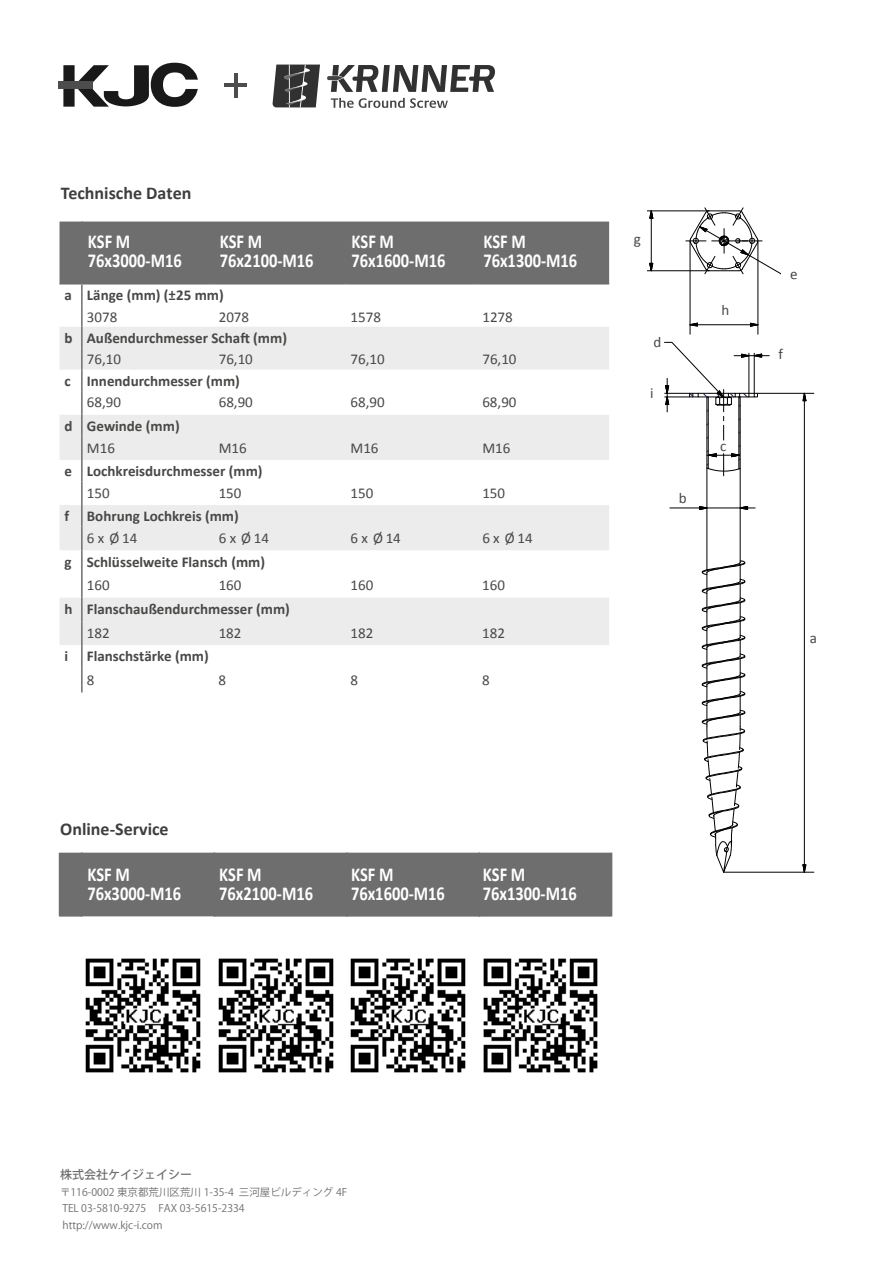
<style>
.page{position:relative;width:893px;height:1263px;background:#fff}
.page>*{position:absolute;margin:0;border:0;box-sizing:border-box;transform-origin:0 0}
.t1{font:700 19.8px/19.2px "Calibri";color:#fff;scale:.83 1}
.t2{font:700 18px "Calibri";color:#3f3e3e}
.t3{font:700 15px "Calibri";color:#484847}
.t4{font:15px "Calibri";color:#484847}
.t5{font:500 12px "Koz Go Pro";color:#6f6e6d}
.t6{font:10.5px/16.5px "Koz Go Pro";color:#6f6e6d}
</style>
<div class="page">
<img style="left:483px;top:958px;width:115px;height:115px">
<img style="left:218px;top:958px;width:116px;height:115px">
<img style="left:350px;top:958px;width:116px;height:115px">
<svg style="left:60px;top:327px;width:549px;height:318px;fill:#ececec"></svg>
<div style="left:60px;top:222px;width:549px;height:62px;background:#6e6e6e"></div>
<hr style="left:82px;top:283px;width:132px;height:1px;background:#6e6e6e">
<hr style="left:214px;top:283px;width:131px;height:1px;background:#6e6e6e">
<hr style="left:345px;top:283px;width:132px;height:1px;background:#6e6e6e">
<hr style="left:477px;top:283px;width:132px;height:1px;background:#6e6e6e">
<hr style="left:81px;top:284px;width:2px;height:21px;background:#6e6e6e">
<hr style="left:81px;top:305px;width:2px;height:22px;background:#6e6e6e">
<hr style="left:81px;top:327px;width:2px;height:21px;background:#6e6e6e">
<hr style="left:81px;top:348px;width:2px;height:22px;background:#6e6e6e">
<hr style="left:81px;top:370px;width:2px;height:21px;background:#6e6e6e">
<hr style="left:81px;top:391px;width:2px;height:24px;background:#6e6e6e">
<hr style="left:81px;top:415px;width:2px;height:21px;background:#6e6e6e">
<hr style="left:81px;top:436px;width:2px;height:24px;background:#6e6e6e">
<hr style="left:81px;top:460px;width:2px;height:21px;background:#6e6e6e">
<hr style="left:81px;top:481px;width:2px;height:24px;background:#6e6e6e">
<hr style="left:81px;top:505px;width:2px;height:21px;background:#6e6e6e">
<hr style="left:81px;top:526px;width:2px;height:24px;background:#6e6e6e">
<hr style="left:81px;top:550px;width:2px;height:24px;background:#6e6e6e">
<hr style="left:81px;top:574px;width:2px;height:24px;background:#6e6e6e">
<hr style="left:81px;top:598px;width:2px;height:23px;background:#6e6e6e">
<hr style="left:81px;top:621px;width:2px;height:24px;background:#6e6e6e">
<hr style="left:81px;top:645px;width:2px;height:24px;background:#6e6e6e">
<hr style="left:81px;top:669px;width:2px;height:23px;background:#6e6e6e">
<hr style="left:706px;top:468px;width:1px;height:102px;background:#000">
<hr style="left:740px;top:469px;width:1px;height:94px;background:#000">
<svg style="left:701px;top:560px;width:45px;height:313px"></svg>
<svg style="left:803px;top:392px;width:3px;height:11px"></svg>
<svg style="left:803px;top:864px;width:3px;height:8px"></svg>
<hr style="left:804px;top:401px;width:1px;height:464px;background:#000">
<hr style="left:757px;top:393px;width:57px;height:1px;background:#000">
<hr style="left:724px;top:872px;width:90px;height:1px;background:#000">
<svg style="left:670px;top:506px;width:38px;height:4px"></svg>
<svg style="left:739px;top:506px;width:16px;height:4px"></svg>
<hr style="left:707px;top:508px;width:33px;height:1px;background:#000">
<svg style="left:664px;top:342px;width:105px;height:134px"></svg>
<svg style="left:649px;top:210px;width:4px;height:8px"></svg>
<svg style="left:649px;top:263px;width:4px;height:9px"></svg>
<hr style="left:651px;top:218px;width:1px;height:45px;background:#000">
<hr style="left:648px;top:270px;width:58px;height:1px;background:#000">
<hr style="left:648px;top:211px;width:58px;height:1px;background:#000">
<svg style="left:686px;top:208px;width:95px;height:73px"></svg>
<svg style="left:689px;top:323px;width:9px;height:3px"></svg>
<svg style="left:750px;top:323px;width:8px;height:3px"></svg>
<hr style="left:697px;top:324px;width:53px;height:1px;background:#000">
<hr style="left:690px;top:241px;width:1px;height:93px;background:#000">
<hr style="left:758px;top:241px;width:1px;height:93px;background:#000">
<div style="left:58px;top:852px;width:555px;height:65px;background:#6e6e6e"></div>
<hr style="left:214px;top:915px;width:133px;height:1px;background:#6e6e6e">
<hr style="left:347px;top:915px;width:132px;height:1px;background:#6e6e6e">
<hr style="left:479px;top:915px;width:133px;height:1px;background:#6e6e6e">
<img style="left:85px;top:958px;width:116px;height:115px">
<div style="left:58px;top:82px;width:35px;height:7px;background:#4d4d4d"></div>
<svg style="left:63px;top:62px;width:135px;height:45px"></svg>
<hr style="left:234px;top:73px;width:3px;height:25px;background:#4d4d4d">
<hr style="left:224px;top:83px;width:23px;height:4px;background:#4d4d4d">
<svg style="left:327px;top:65px;width:168px;height:27px"></svg>
<svg style="left:273px;top:64px;width:47px;height:43px"></svg>
<svg style="left:331px;top:98px;width:117px;height:10px"></svg>
<p class="t2" style="left:61px;top:180px;width:132px">Technische Daten</p>
<h1 class="t1" style="left:88px;top:231px;width:115px">KSF M<br>76x3000-M16</h1>
<h1 class="t1" style="left:220px;top:231px;width:115px">KSF M<br>76x2100-M16</h1>
<h1 class="t1" style="left:351px;top:231px;width:115px">KSF M<br>76x1600-M16</h1>
<h1 class="t1" style="left:483px;top:231px;width:115px">KSF M<br>76x1300-M16</h1>
<p class="t3" style="left:65px;top:285px;width:161px">a Länge (mm) (±25 mm)</p>
<p class="t4" style="left:87px;top:306px;width:32px">3078</p>
<p class="t4" style="left:219px;top:306px;width:32px">2078</p>
<p class="t4" style="left:351px;top:306px;width:32px">1578</p>
<p class="t4" style="left:482px;top:306px;width:32px">1278</p>
<p class="t3" style="left:65px;top:327px;width:224px">b Außendurchmesser Schaft (mm)</p>
<p class="t4" style="left:87px;top:349px;width:36px">76,10</p>
<p class="t4" style="left:219px;top:349px;width:36px">76,10</p>
<p class="t4" style="left:351px;top:349px;width:36px">76,10</p>
<p class="t4" style="left:482px;top:349px;width:36px">76,10</p>
<p class="t3" style="left:65px;top:370px;width:177px">c Innendurchmesser (mm)</p>
<p class="t4" style="left:87px;top:392px;width:36px">68,90</p>
<p class="t4" style="left:219px;top:392px;width:36px">68,90</p>
<p class="t4" style="left:351px;top:392px;width:36px">68,90</p>
<p class="t4" style="left:482px;top:392px;width:36px">68,90</p>
<p class="t3" style="left:65px;top:415px;width:117px">d Gewinde (mm)</p>
<p class="t4" style="left:87px;top:437px;width:30px">M16</p>
<p class="t4" style="left:219px;top:437px;width:30px">M16</p>
<p class="t4" style="left:351px;top:437px;width:30px">M16</p>
<p class="t4" style="left:482px;top:437px;width:30px">M16</p>
<p class="t3" style="left:65px;top:461px;width:199px">e Lochkreisdurchmesser (mm)</p>
<p class="t4" style="left:87px;top:482px;width:24px">150</p>
<p class="t4" style="left:219px;top:482px;width:24px">150</p>
<p class="t4" style="left:350px;top:482px;width:24px">150</p>
<p class="t4" style="left:482px;top:482px;width:24px">150</p>
<p class="t3" style="left:65px;top:506px;width:176px">f Bohrung Lochkreis (mm)</p>
<p class="t4" style="left:87px;top:527px;width:52px">6 x Ø 14</p>
<p class="t4" style="left:219px;top:527px;width:52px">6 x Ø 14</p>
<p class="t4" style="left:350px;top:527px;width:52px">6 x Ø 14</p>
<p class="t4" style="left:482px;top:527px;width:52px">6 x Ø 14</p>
<p class="t3" style="left:65px;top:551px;width:202px">g Schlüsselweite Flansch (mm)</p>
<p class="t4" style="left:87px;top:575px;width:24px">160</p>
<p class="t4" style="left:219px;top:575px;width:24px">160</p>
<p class="t4" style="left:350px;top:575px;width:24px">160</p>
<p class="t4" style="left:482px;top:575px;width:24px">160</p>
<p class="t3" style="left:65px;top:598px;width:227px">h Flanschaußendurchmesser (mm)</p>
<p class="t4" style="left:87px;top:622px;width:24px">182</p>
<p class="t4" style="left:219px;top:622px;width:24px">182</p>
<p class="t4" style="left:350px;top:622px;width:24px">182</p>
<p class="t4" style="left:482px;top:622px;width:24px">182</p>
<p class="t3" style="left:65px;top:646px;width:146px">i Flanschstärke (mm)</p>
<p class="t4" style="left:87px;top:670px;width:9px">8</p>
<p class="t4" style="left:219px;top:670px;width:9px">8</p>
<p class="t4" style="left:350px;top:670px;width:9px">8</p>
<p class="t4" style="left:482px;top:670px;width:9px">8</p>
<p class="t2" style="left:60px;top:816px;width:110px">Online-Service</p>
<h1 class="t1" style="left:87px;top:864px;width:115px">KSF M<br>76x3000-M16</h1>
<h1 class="t1" style="left:219px;top:864px;width:115px">KSF M<br>76x2100-M16</h1>
<h1 class="t1" style="left:351px;top:864px;width:115px">KSF M<br>76x1600-M16</h1>
<h1 class="t1" style="left:483px;top:864px;width:115px">KSF M<br>76x1300-M16</h1>
<p class="t4" style="left:634px;top:229px;width:9px">g</p>
<p class="t4" style="left:653px;top:332px;width:9px">d</p>
<p class="t4" style="left:650px;top:383px;width:5px">i</p>
<p class="t4" style="left:679px;top:487px;width:9px">b</p>
<p class="t4" style="left:722px;top:300px;width:9px">h</p>
<p class="t4" style="left:720px;top:436px;width:8px">c</p>
<p class="t4" style="left:790px;top:264px;width:9px">e</p>
<p class="t4" style="left:778px;top:343px;width:6px">f</p>
<p class="t4" style="left:810px;top:627px;width:9px">a</p>
<p class="t5" style="left:60px;top:1166px;width:133px">株式会社ケイジェイシー</p>
<p class="t6" style="left:60px;top:1184px;width:289px">〒116-0002 東京都荒川区荒川 1-35-4 三河屋ビルディング 4F<br>TEL 03-5810-9275 FAX 03-5615-2334<br>http://www.kjc-i.com</p>
</div>
